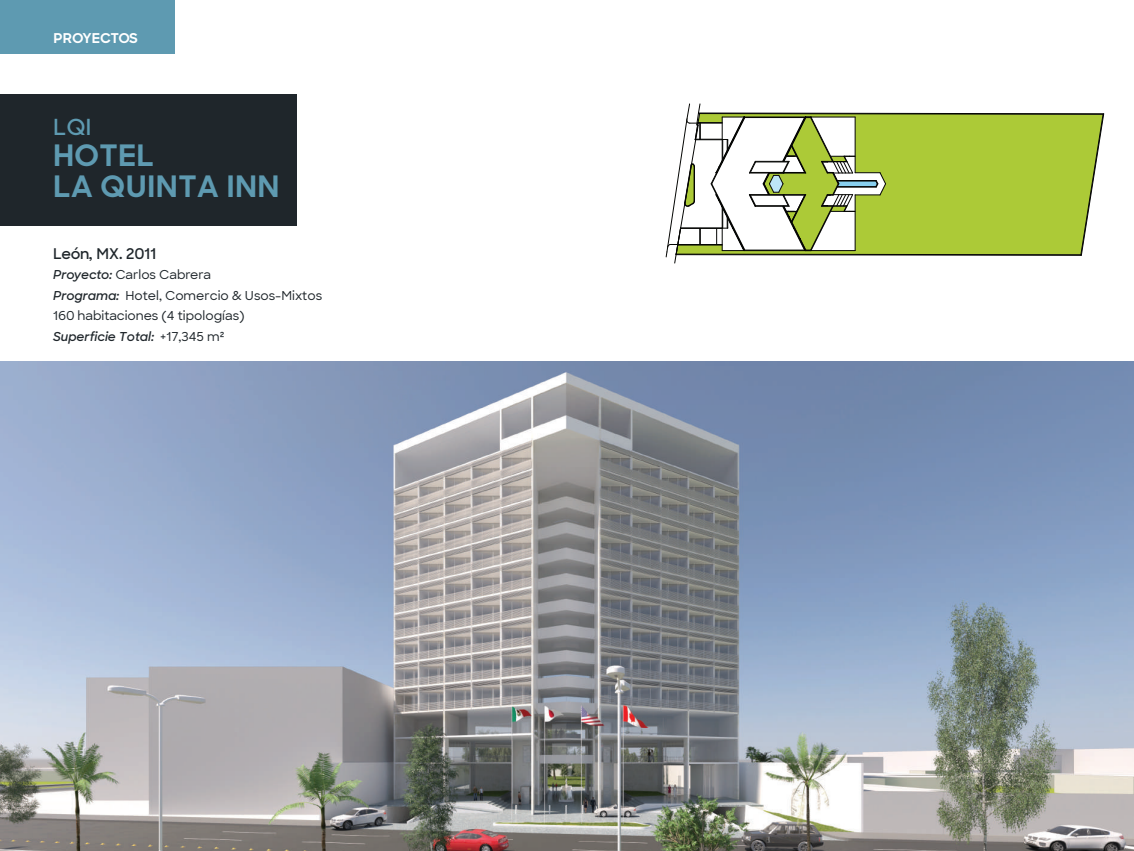
<style>
.page{position:relative;width:1134px;height:851px;background:#fff}
.page>*{position:absolute;margin:0;border:0;box-sizing:border-box;transform-origin:0 0}
.t1{font:700 30px/31px "Sharp Sans";letter-spacing:.01em;color:#5e9ab1}
.t2{font:600 22.5px "Sharp Sans";color:#5e9ab1}
.t3{font:600 15px "Sharp Sans";letter-spacing:-.01em;color:#1f262b}
.t4{font:700 13.75px "Sharp Sans";letter-spacing:-.015em;color:#fff}
.t5{font:500 12.5px/20.5px "Sharp Sans";color:#1f262b}
.t6{font:italic 600 12.5px "Sharp Sans";color:#1f262b}
.s1{font-weight:600;font-style:italic}
.s2{font-weight:500;font-style:normal}
</style>
<div class="page">
<div style="left:0;top:0;width:175px;height:53px;background:#5e9ab1"></div>
<div style="left:0;top:94px;width:297px;height:131px;background:#1f262b"></div>
<img style="left:0;top:362px;width:1134px;height:488px">
<svg style="left:666px;top:104px;width:438px;height:159px"></svg>
<p class="t4" style="left:54px;top:27px;width:86px">PROYECTOS</p>
<h2 class="t2" style="left:53px;top:110px;width:40px">LQI</h2>
<h1 class="t1" style="left:53px;top:139px;width:228px">HOTEL<br>LA QUINTA INN</h1>
<p class="t3" style="left:53px;top:242px;width:105px">León, MX. 2011</p>
<p class="t5" style="left:53px;top:264px;width:271px"><span class="s1">Proyecto:</span> Carlos Cabrera<br><span class="s1">Programa:</span> Hotel, Comercio &amp; Usos-Mixtos</p>
<p class="t6" style="left:53px;top:327px;width:173px">Superficie Total: <span class="s2">+17,345 m²</span></p>
<p class="t5" style="left:53px;top:305px;width:193px">160 habitaciones (4 tipologías)</p>
</div>
